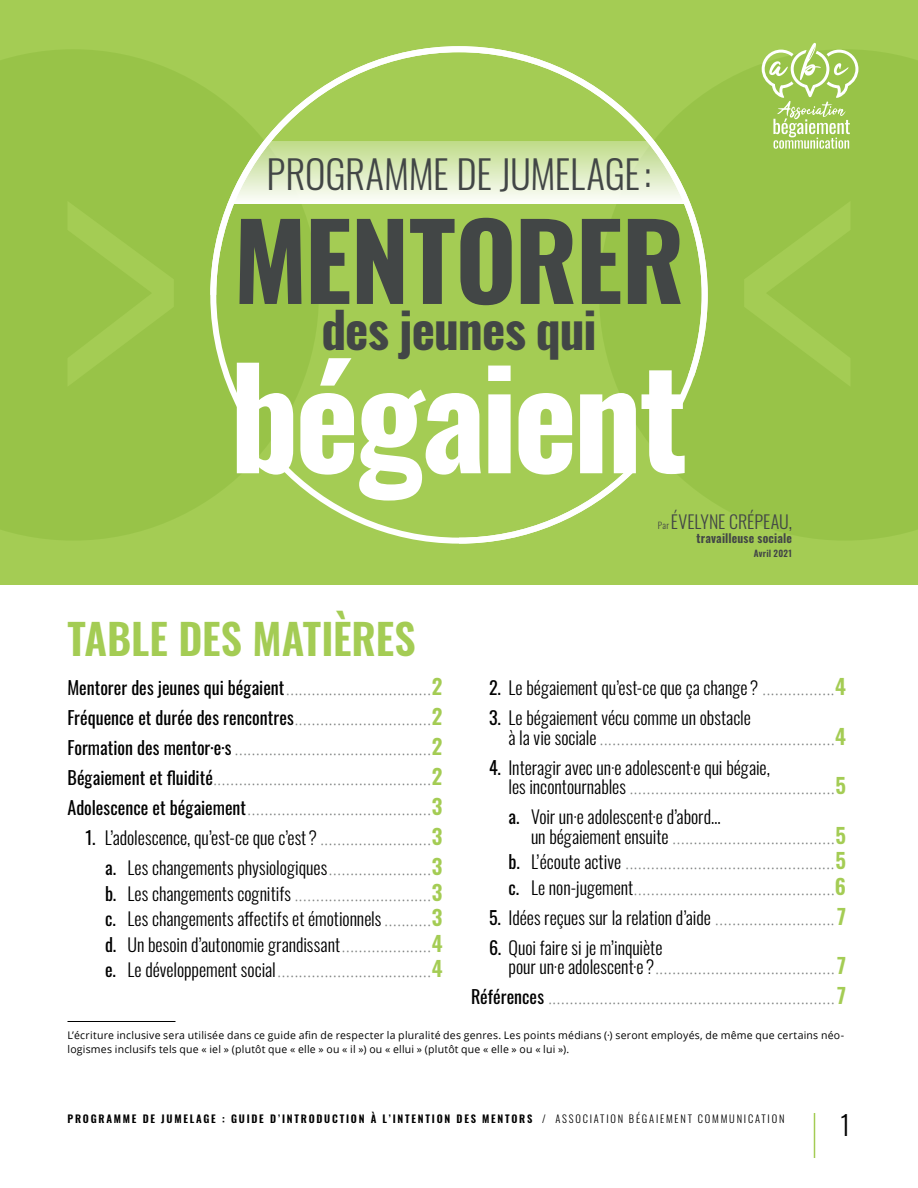
<style>
.page{position:relative;width:918px;height:1188px;background:#fff}
.page>*{position:absolute;margin:0;border:0;box-sizing:border-box;transform-origin:0 0}
.t1{font:700 136.5px "Oswald";letter-spacing:-.03em;color:#fff}
.t2{font:700 105px "Oswald";letter-spacing:-.01em;color:#424646}
.t3{font:700 49.5px "Oswald";letter-spacing:-.02em;color:#424646}
.t4{font:600 42px "Oswald";color:#a4cc54}
.t5{font:300 39px "Oswald";letter-spacing:-.01em;color:#424646}
.t6{font:300 27px "Oswald";color:#000}
.t7{font:300 18px/30px "Open Sans";color:#7d807f;text-align:justify}
.t8{font:300 18px/30px "Oswald";color:#000;text-align:right}
.t9{font:300 18px "Oswald";color:#424646}
.t10{font:600 12px "Oswald";letter-spacing:.015em;color:#424646}
.t11{font:10.5px/13.5px "Open Sans";letter-spacing:.02em;color:#000}
.t12{font:600 10.5px "Oswald";letter-spacing:.17em;color:#000}
.t13{font:600 9px "Oswald";letter-spacing:.03em;color:#424646}
.s1{font-family:"Oswald";font-weight:400;color:#000}
.s2{font-family:"Oswald";font-weight:600;font-size:21px;color:#a4cc54}
.s3{font-weight:400}
.s4{font-family:"Open Sans";color:#7d807f}
.s5{font-weight:600;font-size:21px;color:#a4cc54}
.s6{font-family:"Oswald";color:#000}
.s7{font-size:9px}
.s8{font-weight:300}
</style>
<div class="page">
<hr style="left:814px;top:1113px;width:1px;height:45px;background:#a4cc54">
<div style="left:0;top:0;width:918px;height:585px;background:#a4cc54"></div>
<svg style="left:0;top:50px;width:285px;height:490px;fill:#98c348"></svg>
<svg style="left:633px;top:50px;width:285px;height:490px;fill:#98c348"></svg>
<hr style="left:68px;top:1021px;width:108px;height:1px;background:#000">
<svg style="left:68px;top:201px;width:106px;height:186px"></svg>
<svg style="left:744px;top:201px;width:106px;height:186px"></svg>
<svg style="left:762px;top:43px;width:96px;height:106px"></svg>
<svg style="left:272px;top:455px;width:367px;height:89px"></svg>
<svg style="left:207px;top:46px;width:504px;height:365px"></svg>
<h3 class="t5" style="left:267px;top:139px;width:386px">PROGRAMME DE JUMELAGE:</h3>
<h2 class="t2" style="left:234px;top:168px;width:453px">MENTORER</h2>
<h3 class="t3" style="left:321px;top:286px;width:277px">des jeunes qui</h3>
<h1 class="t1" style="left:230px;top:296px;width:460px">bégaient</h1>
<h3 class="t4" style="left:68px;top:602px;width:360px">TABLE DES MATIÈRES<sup>1</sup></h3>
<p class="t7" style="left:68px;top:673px;width:376px"><span class="s1">Mentorer des jeunes qui bégaient</span>..................................<span class="s2">2<br></span><span class="s1">Fréquence et durée des rencontres</span>................................<span class="s2">2<br></span><span class="s1">Formation des mentor·e·s</span> ..............................................<span class="s2">2<br></span><span class="s1">Bégaiement et fluidité</span>...................................................<span class="s2">2<br></span><span class="s1">Adolescence et bégaiement</span>...........................................<span class="s2">3</span></p>
<p class="t8" style="left:86px;top:821px;width:358px"><span class="s3">1.</span> L’adolescence, qu’est-ce que c’est ? <span class="s4">..........................</span><span class="s5">3 </span><span class="s3">a.</span> Les changements physiologiques<span class="s4">........................</span><span class="s5">3</span></p>
<p class="t7" style="left:105px;top:879px;width:339px"><span class="s1">b.</span> <span class="s6">Les changements cognitifs</span> ................................<span class="s2">3</span></p>
<p class="t8" style="left:105px;top:904px;width:339px;line-height:25.5px;text-align:left"><span class="s3">c.</span> Les changements affectifs et émotionnels <span class="s4">...........</span><span class="s5">3 </span><span class="s3">d.</span> Un besoin d’autonomie grandissant<span class="s4">.....................</span><span class="s5">4</span></p>
<p class="t7" style="left:105px;top:955px;width:339px"><span class="s1">e.</span> <span class="s6">Le développement social</span>....................................<span class="s2">4</span></p>
<p class="t9" style="left:658px;top:506px;width:136px"><span class="s7">Par</span> ÉVELYNE CRÉPEAU,</p>
<p class="t10" style="left:696px;top:527px;width:97px">travailleuse sociale</p>
<p class="t13" style="left:754px;top:545px;width:40px">Avril 2021</p>
<p class="t8" style="left:489px;top:671px;width:358px"><span class="s3">2.</span> Le bégaiement qu’est-ce que ça change ? <span class="s4">.................</span><span class="s5">4</span></p>
<p class="t8" style="left:489px;top:701px;width:263px"><span class="s3">3.</span> Le bégaiement vécu comme un obstacle</p>
<p class="t7" style="left:508px;top:723px;width:339px"><span class="s6">à la vie sociale</span> .......................................................<span class="s2">4</span></p>
<p class="t8" style="left:489px;top:751px;width:282px"><span class="s3">4.</span> Interagir avec un·e adolescent·e qui bégaie,</p>
<p class="t7" style="left:508px;top:772px;width:339px"><span class="s6">les incontournables</span> ................................................<span class="s2">5</span></p>
<p class="t8" style="left:508px;top:800px;width:214px"><span class="s3">a.</span> Voir un·e adolescent·e d’abord…</p>
<p class="t7" style="left:508px;top:824px;width:339px;line-height:25.5px;text-indent:22px"><span class="s6">un bégaiement ensuite</span> ......................................<span class="s2">5 </span><span class="s1">b.</span> <span class="s6">L’écoute active</span> .................................................<span class="s2">5 </span><span class="s1">c.</span> <span class="s6">Le non-jugement</span>...............................................<span class="s2">6</span></p>
<p class="t8" style="left:489px;top:901px;width:359px"><span class="s3">5.</span> Idées reçues sur la relation d’aide <span class="s4">............................</span><span class="s5">7</span></p>
<p class="t8" style="left:489px;top:931px;width:175px"><span class="s3">6.</span> Quoi faire si je m’inquiète</p>
<p class="t7" style="left:471px;top:952px;width:377px;text-align:right"><span class="s6">pour un·e adolescent·e ?</span>..........................................<span class="s2">7<br></span><span class="s1">Références</span> ...................................................................<span class="s2">7</span></p>
<p class="t11" style="left:68px;top:1029px;width:778px">L’écriture inclusive sera utilisée dans ce guide afin de respecter la pluralité des genres. Les points médians (·) seront employés, de même que certains néo&shy;logismes inclusifs tels que « iel » (plutôt que « elle » ou « il ») ou « ellui » (plutôt que « elle » ou « lui »).</p>
<p class="t12" style="left:68px;top:1109px;width:719px">PROGRAMME DE JUMELAGE : GUIDE D’INTRODUCTION À L’INTENTION DES MENTORS <span class="s8">/ ASSOCIATION BÉGAIEMENT COMMUNICATION</span></p>
<h3 class="t6" style="left:841px;top:1101px;width:11px">1</h3>
</div>
